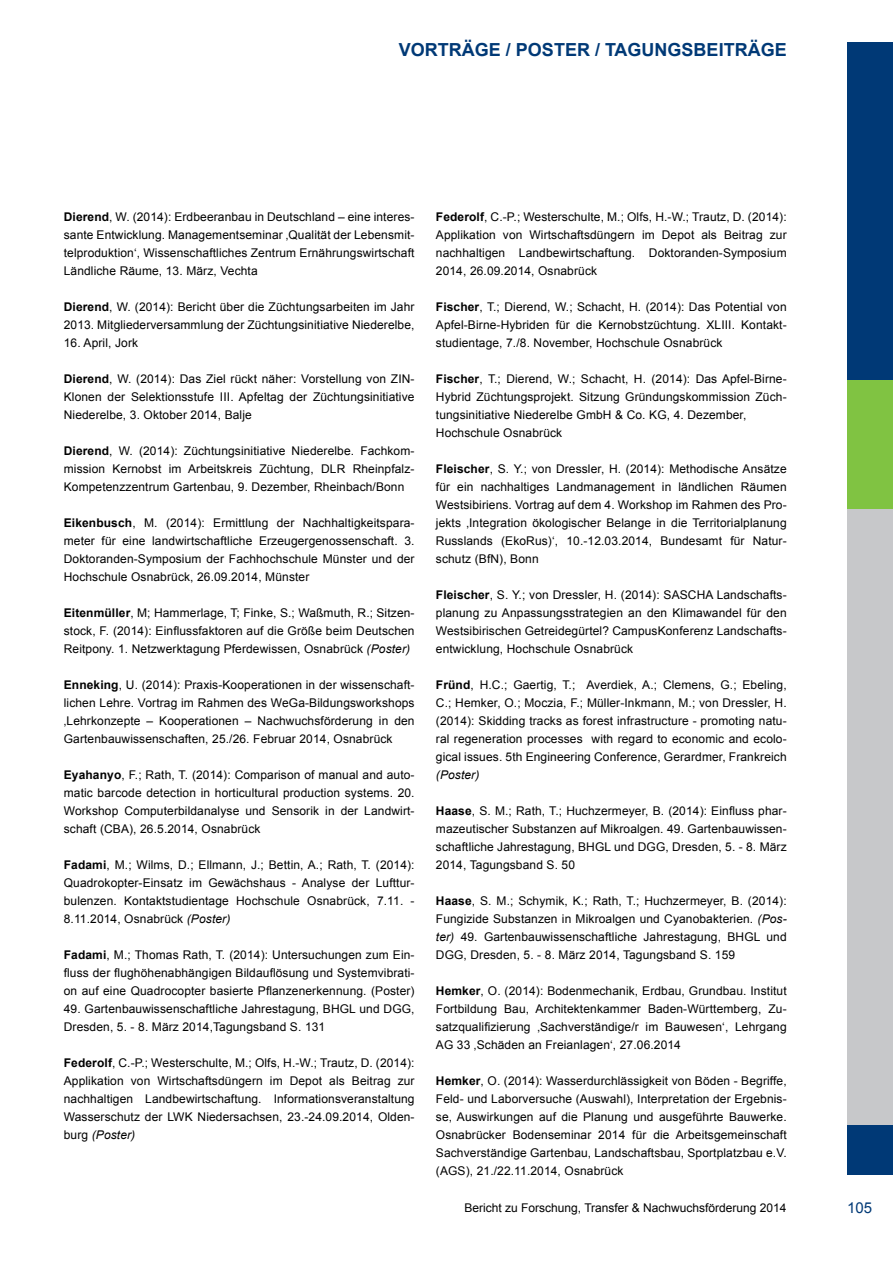
<style>
.page{position:relative;width:893px;height:1263px;background:#fff}
.page>*{position:absolute;margin:0;border:0;box-sizing:border-box;transform-origin:0 0}
.t1{font:700 18px "Arial";color:#003976}
.t2{font:15px "Arial";color:#003976}
.t3{font:12px/18px "Arial";letter-spacing:.01em;color:#000;text-align:justify}
.t4{font:italic 12px "Arial";letter-spacing:.01em;color:#000}
.s1{font-weight:700}
.s2{font-style:italic}
.s3{font-style:normal}
</style>
<div class="page">
<div style="left:847px;top:1110px;width:46px;height:65px;background:#003976"></div>
<div style="left:847px;top:443px;width:46px;height:681px;background:#c7c8ca"></div>
<div style="left:847px;top:356px;width:46px;height:152px;background:#80c342"></div>
<div style="left:847px;top:43px;width:46px;height:336px;background:#003976"></div>
<h1 class="t1" style="left:399px;top:37px;width:26px">Vortr</h1>
<h1 class="t1" style="left:462px;top:37px;width:68px">äge / Poster</h1>
<h1 class="t1" style="left:595px;top:37px;width:99px">/ Tagungsbeitr</h1>
<h1 class="t1" style="left:748px;top:37px;width:38px">äge</h1>
<p class="t3" style="left:64px;top:208px;width:352px"><span class="s1">Dierend</span>, W. (2014): Erdbeeranbau in Deutschland – eine interes&shy;sante Entwicklung. Managementseminar ‚Qualität der Lebensmit&shy;telproduktion‘, Wissenschaftliches Zentrum E rnährungswirtschaft Ländliche Räume, 13. März, Vechta</p>
<p class="t3" style="left:64px;top:298px;width:352px"><span class="s1">Dierend</span>, W. (2014): Bericht über die Züchtungsarbeiten im Jahr<br>2013. M itgliederversammlung der Züchtungsinitiative N iederelbe,</p>
<p class="t3" style="left:64px;top:334px;width:76px">16. April, Jork</p>
<p class="t3" style="left:64px;top:370px;width:352px"><span class="s1">Dierend</span>, W. (2014): Das Ziel rückt näher: Vorstellung von ZIN-Klonen der Selektionsstufe III. Apfeltag der Züchtungsinitiative N iederelbe, 3. Oktober 2014, Balje</p>
<p class="t3" style="left:64px;top:442px;width:352px"><span class="s1">Dierend</span>, W. (2014): Züchtungsinitiative N iederelbe. Fachkom&shy;mission Kernobst im Arbeitskreis Züchtung, DLRR</p>
<p class="t3" style="left:64px;top:460px;width:352px;text-indent:298px">heinpfalz-<br>Kompetenzzentrum Gartenbau, 9. Dezember, Rheinbach/Bonn</p>
<p class="t3" style="left:64px;top:514px;width:352px"><span class="s1">Eikenbusch</span>, M . (2014): Ermittlung der Nachhaltigkeitspara&shy;meter für eine landwirtschaftliche Erzeugergenossenschaft. 3.<br>Doktoranden-Symposium der Fachhochschule M ünster und der Hochschule Osnabrück, 26.09.2014, M ünster</p>
<p class="t3" style="left:64px;top:604px;width:352px"><span class="s1">Eitenmüller</span>, M ; Hammerlage, T; Finke, S .; Waßmuth, R.; Sitzen&shy;stock, F. (2014): Einflussfaktoren auf die Größe beim Deutschen Reitpony. 1. N etzwerktagung Pferdewissen, Osnabrück <span class="s2">(Poster)</span></p>
<p class="t3" style="left:64px;top:676px;width:352px"><span class="s1">Enneking</span>, U . (2014): Praxis-Kooperationen in der wissenschaft&shy;lichen Lehre. Vortrag im Rahmen des WeGa-Bildungsworkshops ‚Lehrkonzepte – Kooperationen – Nachwuchsförderung in den Gartenbauwissenschaften, 25./26. Februar 2014, Osnabrück</p>
<p class="t3" style="left:64px;top:766px;width:352px"><span class="s1">Eyahanyo</span>, F.; Rath, T. (2014): Comparison of manual and auto&shy;matic barcode detection in horticultural production systems. 20.<br>Workshop Computerbildanalyse und Sensorik in der Landwirt&shy;schaft (CBA), 26.5.2014, Osnabrück</p>
<p class="t3" style="left:64px;top:856px;width:352px"><span class="s1">Fadami</span>, M .; Wilms, D.; Ellmann, J .; Bettin, A.; Rath, T. (2014):<br>Quadrokopter-Einsatz im Gewächshaus - Analyse der Lufttur&shy;bulenzen. Kontaktstudientage Hochschule Osnabrück, 7.11. - 8.11.2014, Osnabrück <span class="s2">(Poster)</span></p>
<p class="t3" style="left:64px;top:946px;width:352px"><span class="s1">Fadami</span>, M .; Thomas Rath, T. (2014): U ntersuchungen zum Ein&shy;fluss der flughöhenabhängigen Bildauflösung und Systemvibrati&shy;on auf eine Quadrocopter basierte Pflanzenerkennung. (Poster)</p>
<p class="t3" style="left:64px;top:1000px;width:263px">49. Gartenbauwissenschaftliche Jahrestagung, BHGL</p>
<p class="t3" style="left:359px;top:1000px;width:30px">und DGG</p>
<p class="t3" style="left:411px;top:1000px;width:5px">,</p>
<p class="t3" style="left:64px;top:1018px;width:263px">Dresden, 5. - 8. März 2014,Tagungsband S . 131</p>
<p class="t3" style="left:64px;top:1054px;width:352px"><span class="s1">Federolf</span>, C .-P.; Westerschulte, M .; Olfs, H .-W.; Trautz, D . (2014):<br>Applikation von Wirtschaftsdüngern im Depot als Beitrag zur nachhaltigen Landbewirtschaftung. Informationsveranstaltung Wasserschutz der LWKN</p>
<p class="t3" style="left:206px;top:1108px;width:210px">iedersachsen, 23.-24.09.2014, Olden-</p>
<p class="t4" style="left:64px;top:1127px;width:73px"><span class="s3">burg</span> (Poster)</p>
<p class="t3" style="left:436px;top:208px;width:352px"><span class="s1">Federolf</span>, C .-P.; Westerschulte, M .; Olfs, H .-W.; Trautz, D . (2014):<br>Applikation von Wirtschaftsdüngern im Depot als Beitrag zur nachhaltigen Landbewirtschaftung. Doktoranden-Symposium 2014, 26.09.2014, Osnabrück</p>
<p class="t3" style="left:436px;top:298px;width:352px"><span class="s1">Fischer</span>, T.; Dierend, W.; Schacht, H . (2014): Das Potential von Apfel-Birne-Hybriden für die Kernobstzüchtung. XLIII. Kontakt&shy;studientage, 7./8. November, Hochschule Osnabrück</p>
<p class="t3" style="left:436px;top:370px;width:352px;text-align:left"><span class="s1">Fischer</span>, T.; Dierend, W.; Schacht, H . (2014): Das Apfel-Birne-Hybrid Züchtungsprojekt. Sitzung Gründungskommission Züch&shy;tungsinitiative N iederelbe GmbH &amp; Co. KG , 4. Dezember, Hochschule Osnabrück</p>
<p class="t3" style="left:436px;top:460px;width:352px"><span class="s1">Fleischer</span>, S . Y.; von Dressler, H . (2014): Methodische Ansätze für ein nachhaltiges Landmanagement in ländlichen Räumen Westsibiriens. Vortrag auf dem 4. Workshop im Rahmen des Pro&shy;jekts ‚Integration ökologischer Belange in die Territorialplanung Russlands (EkoRus)‘, 10.-12.03.2014, Bundesamt für Natur&shy;schutz (BfN ), Bonn</p>
<p class="t3" style="left:436px;top:586px;width:253px"><span class="s1">Fleischer</span>, S . Y.; von Dressler, H . (2014): SASCH</p>
<p class="t3" style="left:436px;top:586px;width:352px;text-indent:270px">A Landschafts&shy;planung zu Anpassungsstrategien an den Klimawandel für den Westsibirischen Getreidegürtel? CampusKonferenz Landschafts&shy;entwicklung, Hochschule Osnabrück</p>
<p class="t3" style="left:436px;top:676px;width:352px"><span class="s1">Fründ</span>, H .C.; Gaertig, T.; Averdiek, A.; Clemens, G .; Ebeling, C.; Hemker, O.; Moczia, F.; M üller-Inkmann, M .; von Dressler, H . (2014): Skidding tracks as forest infrastructure - promoting natu&shy;ral regeneration processes with regard to economic and ecolo&shy;gical issues. 5th Engineering Conference, Gerardmer, Frankreich</p>
<p class="t4" style="left:436px;top:767px;width:45px">(Poster)</p>
<p class="t3" style="left:436px;top:802px;width:352px"><span class="s1">Haase</span>, S . M .; Rath, T.; H uchzermeyer, B . (2014): Einfluss phar&shy;mazeutischer Substanzen auf M ikroalgen. 49. Gartenbauwissen&shy;schaftliche Jahrestagung, BHGL</p>
<p class="t3" style="left:614px;top:838px;width:29px">und DGG</p>
<p class="t3" style="left:665px;top:838px;width:123px">, Dresden, 5. - 8. März</p>
<p class="t3" style="left:436px;top:856px;width:141px">2014, Tagungsband S . 50</p>
<p class="t3" style="left:436px;top:892px;width:352px"><span class="s1">Haase</span>, S . M .; Schymik, K.; Rath, T.; H uchzermeyer, B . (2014):<br>Fungizide Substanzen in M ikroalgen und Cyanobakterien. <span class="s2">(Pos&shy;ter)</span> 49. Gartenbauwissenschaftliche Jahrestagung, BHGL</p>
<p class="t3" style="left:766px;top:928px;width:22px">und</p>
<p class="t3" style="left:436px;top:946px;width:10px">DGG</p>
<p class="t3" style="left:464px;top:946px;width:273px">, Dresden, 5. - 8. März 2014, Tagungsband S . 159</p>
<p class="t3" style="left:436px;top:982px;width:352px"><span class="s1">Hemker</span>, O . (2014): Bodenmechanik, Erdbau, Grundbau. Institut Fortbildung Bau, Architektenkammer Baden-Württemberg, Zu&shy;satzqualifizierung ‚Sachverständige/r im Bauwesen‘, Lehrgang AG 33 ‚Schäden an Freianlagen‘, 27.06.2014</p>
<p class="t3" style="left:436px;top:1072px;width:352px"><span class="s1">Hemker</span>, O . (2014): Wasserdurchlässigkeit von Böden - Begriffe, Feld- und Laborversuche (Auswahl), Interpretation der Ergebnis&shy;se, Auswirkungen auf die Planung und ausgeführte Bauwerke.<br>Osnabrücker Bodenseminar 2014 für die Arbeitsgemeinschaft Sachverständige Gartenbau, Landschaftsbau, Sportplatzbau e.V. (AGS), 21./22.11.2014, Osnabrück</p>
<p class="t3" style="left:464px;top:1199px;width:324px">Bericht zu Forschung, Transfer &amp; Nachwuchsförderung 2014</p>
<p class="t2" style="left:847px;top:1197px;width:27px">105</p>
</div>
